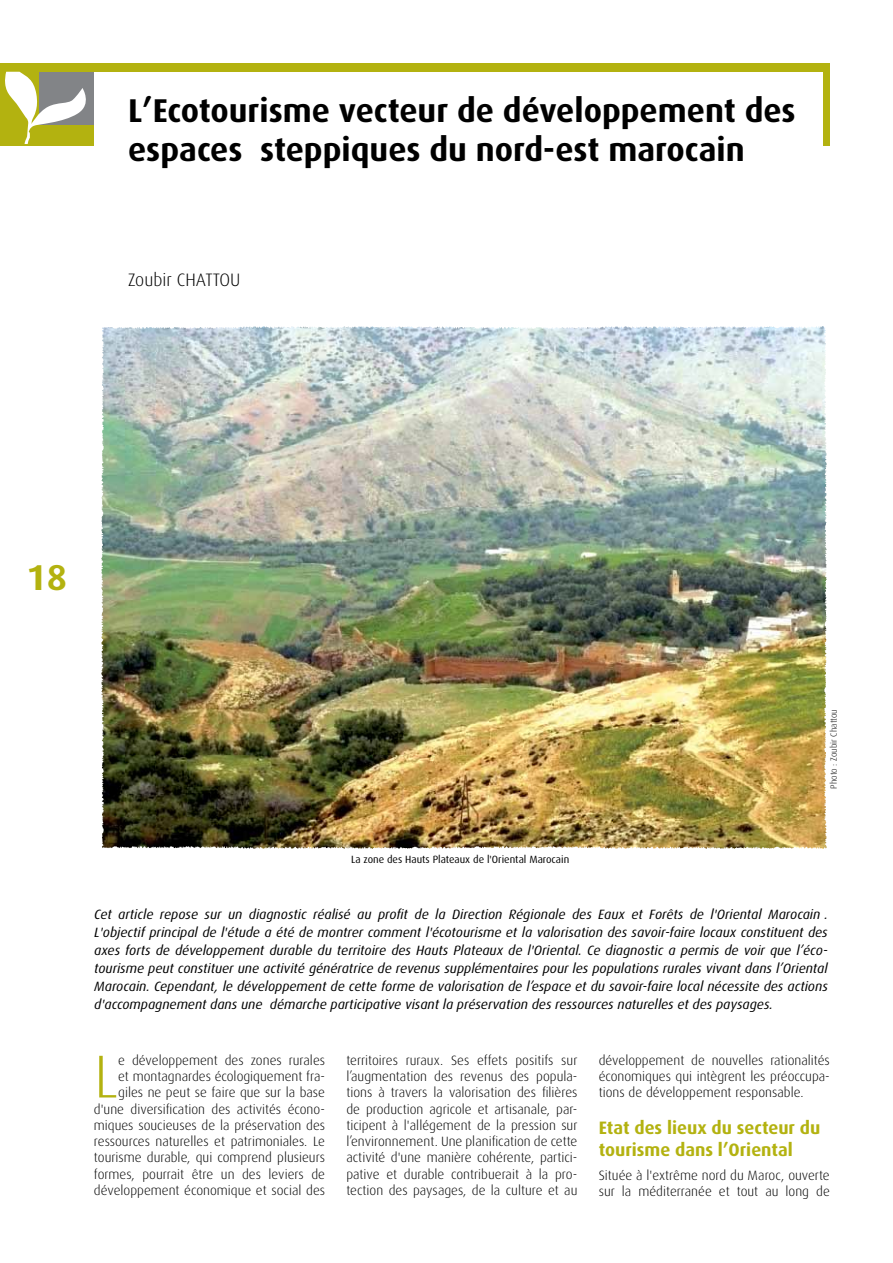
<style>
.page{position:relative;width:893px;height:1263px;background:#fff}
.page>*{position:absolute;margin:0;border:0;box-sizing:border-box;transform-origin:0 0}
.t1{font:300 60.6px "Dax";color:#b3b210}
.t2{font:700 36px "Dax";color:#b3b210}
.t3{font:700 33px/39.6px "Dax";color:#000}
.t4{font:700 18px/21.6px "Dax";color:#b3b210}
.t5{font:300 18px "Dax";color:#000}
.t6{font:300 13.5px/16.2px "Dax";color:#000;text-align:justify}
.t7{font:italic 13.5px/18px "Dax";color:#000;text-align:justify}
.t8{font:10.5px "Dax";color:#000}
.t9{font:300 9px "Dax";color:#000}
</style>
<div class="page">
<div style="left:0;top:64px;width:829px;height:82px;background:#b3b210"></div>
<div style="left:94px;top:72px;width:728px;height:91px;background:#fff"></div>
<svg style="left:5px;top:72px;width:88px;height:72px"></svg>
<img style="left:103px;top:328px;width:721px;height:519px">
<img style="left:101px;top:328px;width:2px;height:519px">
<img style="left:102px;top:326px;width:722px;height:2px">
<img style="left:824px;top:327px;width:3px;height:520px">
<img style="left:102px;top:847px;width:725px;height:2px">
<h3 class="t3" style="left:128px;top:91px;width:669px">L’Ecotourisme vecteur de développement des espaces steppiques du nord-est marocain</h3>
<h3 class="t5" style="left:128px;top:270px;width:114px">Zoubir CHATTOU</h3>
<h2 class="t2" style="left:26px;top:558px;width:42px">18</h2>
<p class="t8" style="left:351px;top:853px;width:220px">La zone des Hauts Plateaux de l'Oriental Marocain</p>
<p class="t9" style="left:829px;top:789px;width:81px;rotate:-90deg">Photo : Zoubir Chattou</p>
<p class="t7" style="left:94px;top:905px;width:735px">Cet article repose sur un diagnostic réalisé au profit de la Direction Régionale des Eaux et Forêts de l'Oriental Marocain .<br>L'objectif principal de l'étude a été de montrer comment l'écotourisme et la valorisation des savoir-faire locaux constituent des axes forts de développement durable du territoire des Hauts Plateaux de l'Oriental. Ce diagnostic a permis de voir que l’éco&shy;tourisme peut constituer une activité génératrice de revenus supplémentaires pour les populations rurales vivant dans l’Oriental Marocain. Cependant, le développement de cette forme de valorisation de l’espace et du savoir-faire local nécessite des actions d'accompagnement dans une démarche participative visant la préservation des ressources naturelles et des paysages.</p>
<p class="t6" style="left:94px;top:1052px;width:233px;text-align:right">e développement des zones rurales<br>et montagnardes écologiquement fra&shy;giles ne peut se faire que sur la base d'une diversification des activités écono&shy;miques soucieuses de la préservation des ressources naturelles et patrimoniales. Le tourisme durable, qui comprend plusieurs formes, pourrait être un des leviers de développement économique et social des</p>
<p class="t6" style="left:346px;top:1052px;width:233px">territoires ruraux. Ses effets positifs sur l’augmentation des revenus des popula&shy;tions à travers la valorisation des filières de production agricole et artisanale, par&shy;ticipent à l'allégement de la pression sur l’environnement. Une planification de cette activité d'une manière cohérente, partici&shy;pative et durable contribuerait à la pro&shy;tection des paysages, de la culture et au</p>
<p class="t6" style="left:599px;top:1052px;width:233px">développement de nouvelles rationalités économiques qui intègrent les préoccupa&shy;tions de développement responsable.</p>
<h1 class="t1" style="left:94px;top:1043px;width:26px">L</h1>
<h3 class="t4" style="left:599px;top:1117px;width:223px">Etat des lieux du secteur du tourisme dans l’Oriental</h3>
<p class="t6" style="left:599px;top:1168px;width:233px">Située à l'extrême nord du Maroc, ouverte sur la méditerranée et tout au long de</p>
</div>
